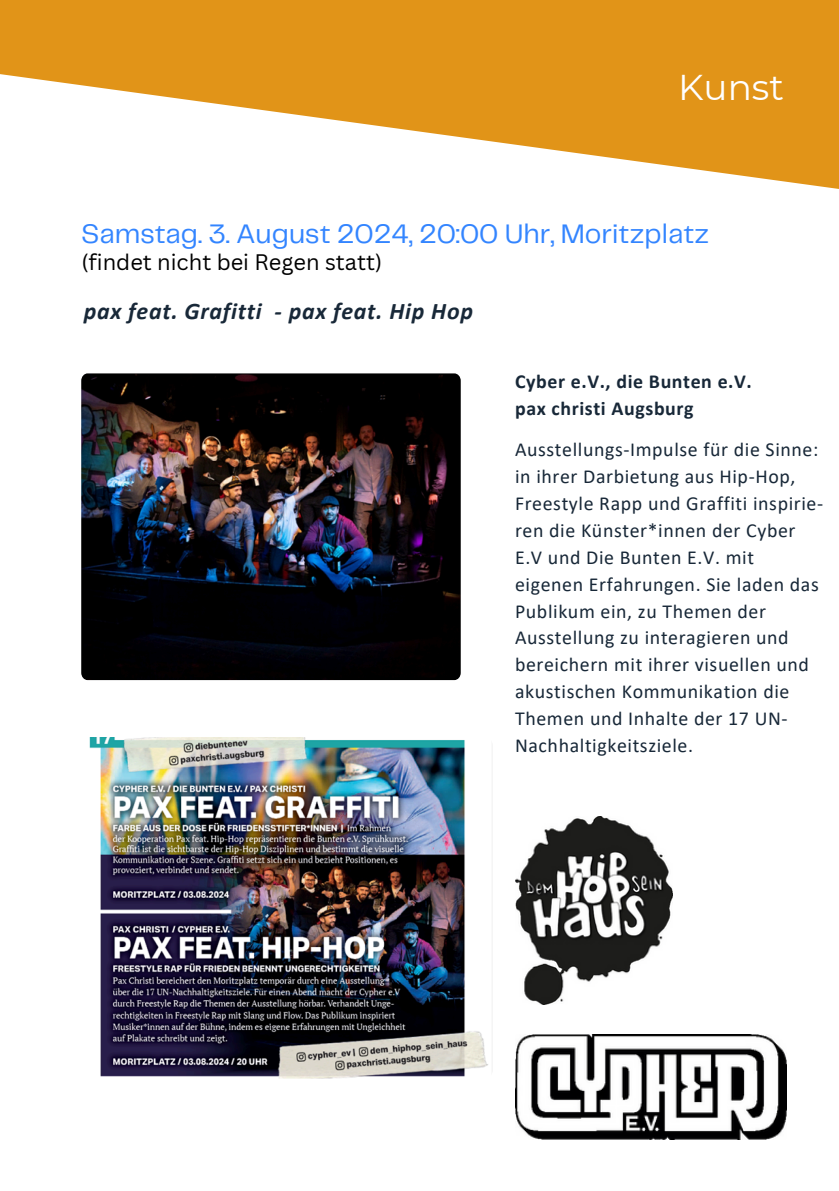
<style>
.page{position:relative;width:839px;height:1191px;background:#fff}
.page>*{position:absolute;margin:0;border:0;box-sizing:border-box;transform-origin:0 0}
.t1{font:35.8px "Montserrat";color:#fff}
.t2{font:27.8px "Telegraf";color:#3385ff}
.t3{font:italic 700 23.8px "Calibri";letter-spacing:.03em;color:#182838}
.t4{font:21.8px "Canva Sans";color:#000}
.t5{font:19.8px/26.8px "Calibri";letter-spacing:.03em;color:#182838}
.t6{font:700 19.8px/26.8px "Calibri";letter-spacing:.03em;color:#182838}
</style>
<div class="page">
<svg style="left:0;top:0;width:838px;height:189px;fill:#e19418"></svg>
<img style="left:89px;top:737px;width:399px;height:342px">
<img style="left:81px;top:373px;width:379px;height:307px;border-radius:7px">
<img style="left:515px;top:817px;width:157px;height:187px">
<img style="left:515px;top:1035px;width:271px;height:105px">
<h1 class="t1" style="left:678px;top:65px;width:107px">Kunst</h1>
<h3 class="t2" style="left:81px;top:222px;width:629px">Samstag. 3. August 2024, 20:00 Uhr, Moritzplatz</h3>
<p class="t4" style="left:81px;top:247px;width:302px">(findet nicht bei Regen statt)</p>
<h5 class="t3" style="left:84px;top:301px;width:390px">pax feat. Grafitti - pax feat. Hip Hop</h5>
<p class="t6" style="left:515px;top:369px;width:238px">Cyber e.V., die Bunten e.V. pax christi Augsburg</p>
<p class="t5" style="left:515px;top:438px;width:309px">Ausstellungs-Impulse für die Sinne: in ihrer Darbietung aus Hip-Hop,<br>Freestyle Rapp und Graffiti inspirie&shy;ren die Künster*innen der Cyber<br>E.V und Die Bunten E.V. mit eigenen Erfahrungen. Sie laden das<br>Publikum ein, zu Themen der<br>Ausstellung zu interagieren und bereichern mit ihrer visuellen und akustischen Kommunikation die<br>Themen und Inhalte der 17 UN-<br>Nachhaltigkeitsziele.</p>
</div>
